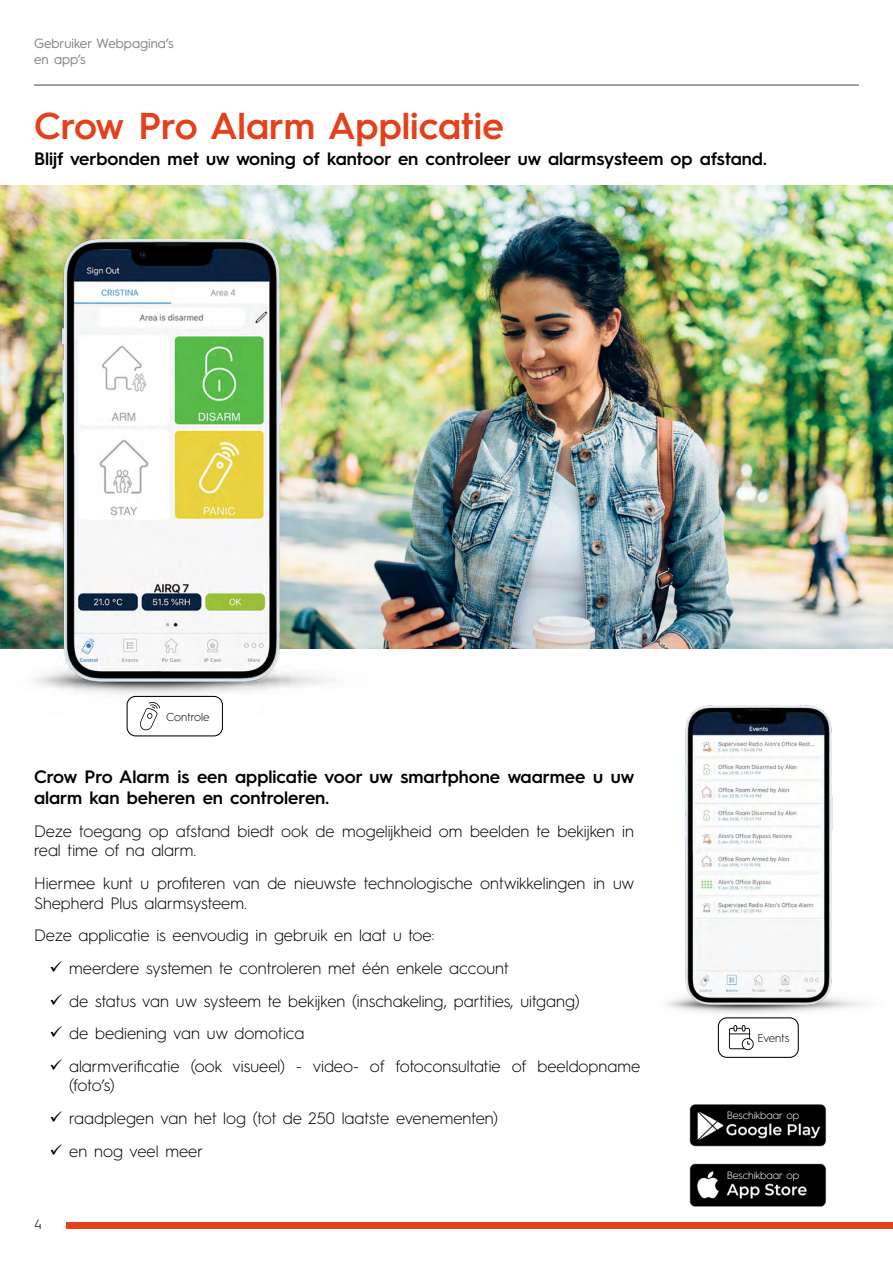
<style>
.page{position:relative;width:893px;height:1263px;background:#fff}
.page>*{position:absolute;margin:0;border:0;box-sizing:border-box;transform-origin:0 0}
.t1{font:600 37.5px "Hurme Geometric Sans 3";color:#e4401b}
.t2{font:600 18px/21.6px "Hurme Geometric Sans 3";color:#000}
.t3{font:300 16.5px/19.8px "Hurme Geometric Sans 3";color:#000}
.t4{font:13.5px/16.2px "Hurme Geometric Sans 3";color:#818385}
.t5{font:300 13.5px "Hurme Geometric Sans 3";color:#000}
.t6{font:300 11.55px "Hurme Geometric Sans 3";color:#000}
.t7{font:300 10.65px "Hurme Geometric Sans 3";letter-spacing:-.01em;color:#fff}
</style>
<div class="page">
<img style="left:0;top:185px;width:893px;height:463px">
<img style="left:0;top:213px;width:368px;height:501px">
<hr style="left:34px;top:84px;width:825px;height:2px;background:#818385">
<div style="left:66px;top:1223px;width:827px;height:6px;background:#e4401b"></div>
<svg style="left:139px;top:701px;width:21px;height:30px"></svg>
<div style="left:127px;top:696px;width:96px;height:40px;border:1px solid #000;border-radius:9px"></div>
<img style="left:689px;top:1104px;width:137px;height:43px">
<img style="left:689px;top:1163px;width:137px;height:44px">
<img style="left:666px;top:705px;width:199px;height:326px">
<div style="left:718px;top:1017px;width:81px;height:41px;border:1px solid #000;border-radius:9px"></div>
<svg style="left:729px;top:1025px;width:25px;height:25px"></svg>
<p class="t4" style="left:34px;top:34px;width:141px">Gebruiker Webpagina’s en app’s</p>
<h1 class="t1" style="left:34px;top:100px;width:471px">Crow Pro Alarm Applicatie</h1>
<p class="t2" style="left:34px;top:147px;width:734px">Blijf verbonden met uw woning of kantoor en controleer uw alarmsysteem op afstand.</p>
<p class="t6" style="left:166px;top:709px;width:45px">Controle</p>
<p class="t2" style="left:34px;top:764px;width:602px">Crow Pro Alarm is een applicatie voor uw smartphone waarmee u uw alarm kan beheren en controleren.</p>
<p class="t3" style="left:34px;top:820px;width:601px">Deze toegang op afstand biedt ook de mogelijkheid om beelden te bekijken in real time of na alarm.</p>
<p class="t3" style="left:34px;top:872px;width:601px">Hiermee kunt u profiteren van de nieuwste technologische ontwikkelingen in uw<br>Shepherd Plus alarmsysteem.</p>
<p class="t3" style="left:34px;top:925px;width:402px">Deze applicatie is eenvoudig in gebruik en laat u toe:</p>
<p class="t3" style="left:50px;top:957px;width:461px">✓ meerdere systemen te controleren met één enkele account</p>
<p class="t3" style="left:50px;top:990px;width:532px">✓ de status van uw systeem te bekijken (inschakeling, partities, uitgang)</p>
<p class="t3" style="left:50px;top:1022px;width:256px">✓ de bediening van uw domotica</p>
<p class="t3" style="left:69px;top:1055px;width:573px;text-indent:-20px">✓ alarmverificatie (ook visueel) - video- of fotoconsultatie of beeldopname (foto’s)</p>
<p class="t3" style="left:50px;top:1107px;width:450px">✓ raadplegen van het log (tot de 250 laatste evenementen)</p>
<p class="t3" style="left:50px;top:1140px;width:155px">✓ en nog veel meer</p>
<p class="t5" style="left:34px;top:1215px;width:9px">4</p>
<p class="t6" style="left:757px;top:1030px;width:33px">Events</p>
<p class="t7" style="left:727px;top:1108px;width:74px">Beschikbaar op</p>
<p class="t7" style="left:727px;top:1168px;width:74px">Beschikbaar op</p>
</div>
